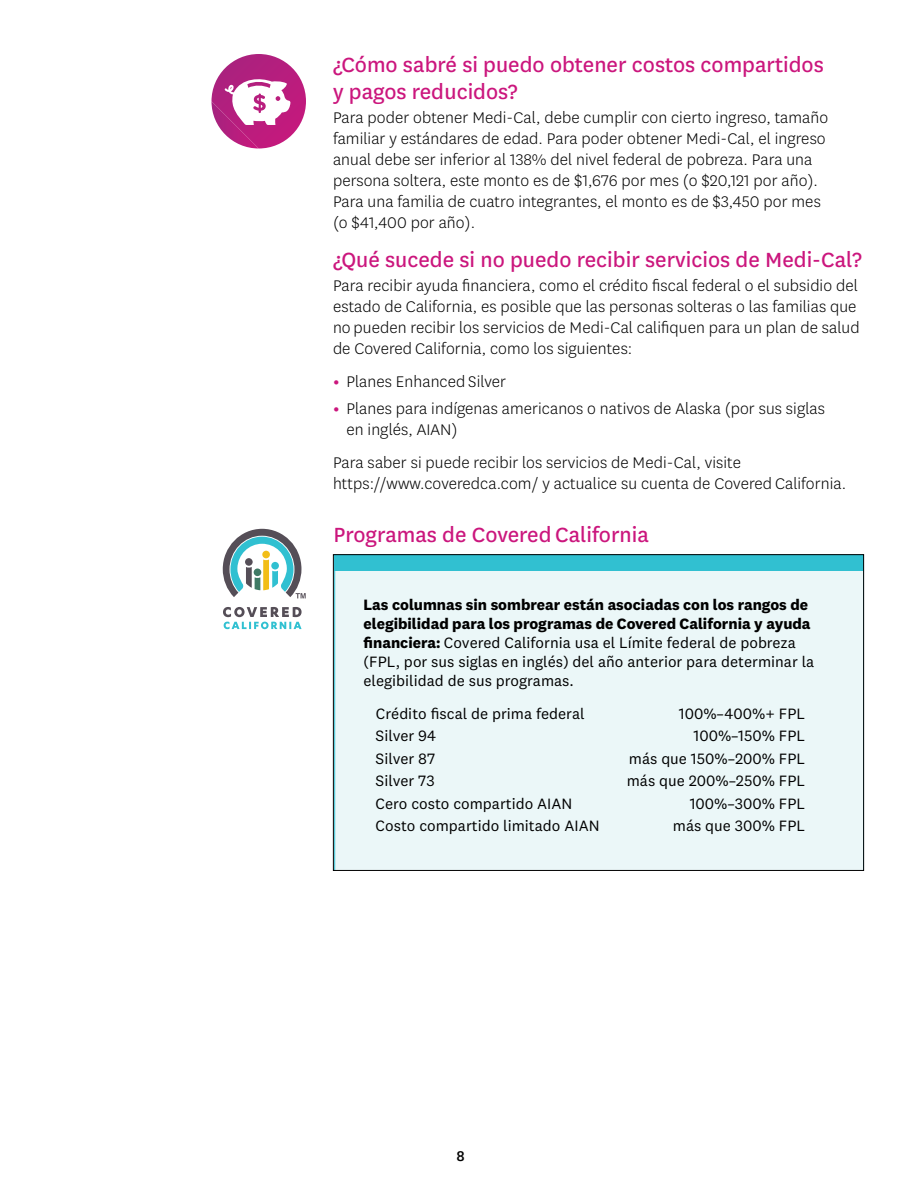
<style>
.page{position:relative;width:918px;height:1188px;background:#fff}
.page>*{position:absolute;margin:0;border:0;box-sizing:border-box;transform-origin:0 0}
.t1{font:24px/27px "Centene Sans";color:#cb167d}
.t2{font:300 18px/21px "Centene Sans";letter-spacing:.005em;color:#000}
.t3{font:500 16.5px "Centene Sans";color:#000}
.t4{font:15.6px/18.9px "National 2";color:#000}
.s1{font-weight:700;color:#cb167d}
.s2{font-weight:700}
</style>
<div class="page">
<div style="left:335px;top:571px;width:527px;height:298px;background:#ebf7f8"></div>
<div style="left:334px;top:555px;width:530px;height:16px;background:#31c0d1"></div>
<div style="left:333px;top:554px;width:531px;height:317px;border:1px solid #000"></div>
<svg style="left:223px;top:607px;width:79px;height:22px"></svg>
<svg style="left:223px;top:529px;width:83px;height:69px"></svg>
<svg style="left:212px;top:54px;width:94px;height:95px"></svg>
<h3 class="t1" style="left:333px;top:50px;width:492px">¿Cómo sabré si puedo obtener costos compartidos y pagos reducidos?</h3>
<p class="t2" style="left:333px;top:106px;width:497px">Para poder obtener Medi‑Cal, debe cumplir con cierto ingreso, tamaño familiar y estándares de edad. Para poder obtener Medi‑Cal, el ingreso anual debe ser inferior al 138% del nivel federal de pobreza. Para una persona soltera, este monto es de $1,676 por mes (o $20,121 por año).<br>Para una familia de cuatro integrantes, el monto es de $3,450 por mes (o $41,400 por año).</p>
<h3 class="t1" style="left:333px;top:245px;width:530px">¿Qué sucede si no puedo recibir servicios de Medi‑Cal?</h3>
<p class="t2" style="left:333px;top:274px;width:528px">Para recibir ayuda financiera, como el crédito fiscal federal o el subsidio del estado de California, es posible que las personas solteras o las familias que no pueden recibir los servicios de Medi‑Cal califiquen para un plan de salud de Covered California, como los siguientes:</p>
<p class="t2" style="left:333px;top:370px;width:175px"><span class="s1">•</span> Planes Enhanced Silver</p>
<p class="t2" style="left:346px;top:397px;width:480px;text-indent:-14px"><span class="s1">•</span> Planes para indígenas americanos o nativos de Alaska (por sus siglas en inglés, AIAN)</p>
<p class="t2" style="left:333px;top:451px;width:515px">Para saber si puede recibir los servicios de Medi‑Cal, visite https://www.coveredca.com/ y actualice su cuenta de Covered California.</p>
<h3 class="t1" style="left:333px;top:520px;width:317px">Programas de Covered California</h3>
<p class="t4" style="left:364px;top:595px;width:452px"><span class="s2">Las columnas sin sombrear están asociadas con los rangos de elegibilidad para los programas de Covered California y ayuda financiera:</span> Covered California usa el Límite federal de pobreza (FPL, por sus siglas en inglés) del año anterior para determinar la elegibilidad de sus programas.</p>
<p class="t4" style="left:376px;top:704px;width:210px">Crédito fiscal de prima federal</p>
<p class="t4" style="left:679px;top:704px;width:128px">100%–400%+ FPL</p>
<p class="t4" style="left:376px;top:726px;width:62px">Silver 94</p>
<p class="t4" style="left:693px;top:726px;width:113px">100%–150% FPL</p>
<p class="t4" style="left:376px;top:749px;width:61px">Silver 87</p>
<p class="t4" style="left:629px;top:749px;width:178px">más que 150%–200% FPL</p>
<p class="t4" style="left:376px;top:771px;width:61px">Silver 73</p>
<p class="t4" style="left:627px;top:771px;width:180px">más que 200%–250% FPL</p>
<p class="t4" style="left:376px;top:794px;width:198px">Cero costo compartido AIAN</p>
<p class="t4" style="left:690px;top:794px;width:117px">100%–300% FPL</p>
<p class="t4" style="left:376px;top:816px;width:225px">Costo compartido limitado AIAN</p>
<p class="t4" style="left:673px;top:816px;width:134px">más que 300% FPL</p>
<p class="t3" style="left:456px;top:1145px;width:10px">8</p>
</div>
